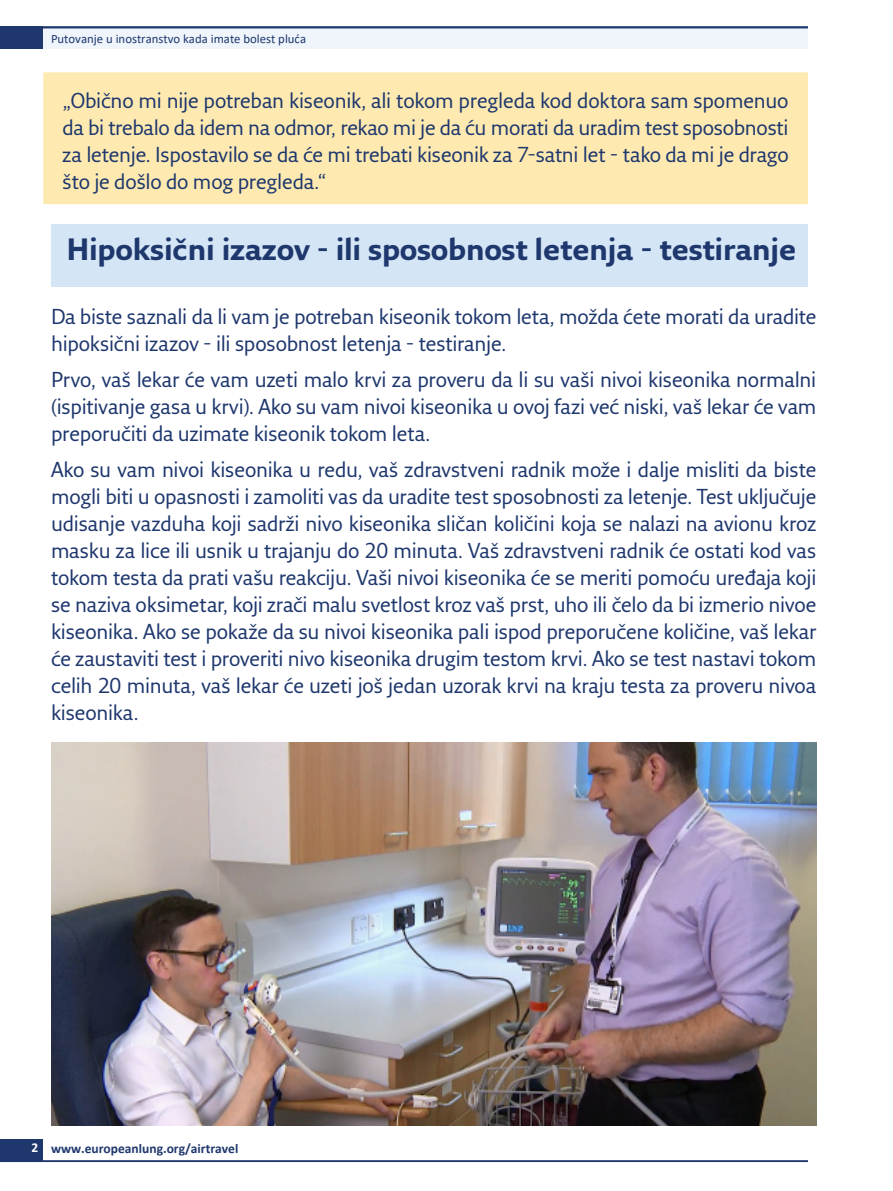
<style>
.page{position:relative;width:893px;height:1191px;background:#fff}
.page>*{position:absolute;margin:0;border:0;box-sizing:border-box;transform-origin:0 0}
.t1{font:700 30px "Fresco Sans Pro";letter-spacing:-.01em;color:#1e376d}
.H___B-head{font:21px/27px "Fresco Sans Pro";letter-spacing:-.01em;color:#1e376d;text-align:justify}
.t2{font:700 13.5px "Calibri";color:#1e376d}
.t3{font:12.75px "Calibri";color:#1e376d}
.s1{color:#fff}
</style>
<div class="page">
<div style="left:0;top:26px;width:808px;height:23px;background:#eff5fb"></div>
<div style="left:0;top:1138px;width:43px;height:23px;background:#1e376d"></div>
<div style="left:0;top:26px;width:43px;height:23px;background:#1e376d"></div>
<hr style="left:0;top:1160px;width:808px;height:2px;background:#1e376d">
<hr style="left:0;top:26px;width:808px;height:2px;background:#1e376d">
<div style="left:43px;top:72px;width:765px;height:132px;background:#feeab0"></div>
<div style="left:51px;top:224px;width:757px;height:62px;background:#d4e5f5"></div>
<img style="left:51px;top:742px;width:765px;height:383px">
<p class="t3" style="left:51px;top:29px;width:257px">Putovanje u inostranstvo kada imate bolest pluća</p>
<p class="H___B-head" style="left:63px;top:87px;width:728px">„Obično mi nije potreban kiseonik, ali tokom pregleda kod doktora sam spomenuo da bi trebalo da idem na odmor, rekao mi je da ću morati da uradim test sposobnosti za letenje. Ispostavilo se da će mi trebati kiseonik za 7-satni let - tako da mi je drago što je došlo do mog pregleda.“</p>
<p class="t1" style="left:66px;top:231px;width:731px">Hipoksični izazov - ili sposobnost letenja - testiranje</p>
<p class="H___B-head" style="left:51px;top:303px;width:767px">Da biste saznali da li vam je potreban kiseonik tokom leta, možda ćete morati da uradite hipoksični izazov - ili sposobnost letenja - testiranje.</p>
<p class="H___B-head" style="left:51px;top:366px;width:767px">Prvo, vaš lekar će vam uzeti malo krvi za proveru da li su vaši nivoi kiseonika normalni (ispitivanje gasa u krvi). Ako su vam nivoi kiseonika u ovoj fazi već niski, vaš lekar će vam preporučiti da uzimate kiseonik tokom leta.</p>
<p class="H___B-head" style="left:51px;top:456px;width:767px">Ako su vam nivoi kiseonika u redu, vaš zdravstveni radnik može i dalje misliti da biste mogli biti u opasnosti i zamoliti vas da uradite test sposobnosti za letenje. Test uključuje udisanje vazduha koji sadrži nivo kiseonika sličan količini koja se nalazi na avionu kroz masku za lice ili usnik u trajanju do 20 minuta. Vaš zdravstveni radnik će ostati kod vas tokom testa da prati vašu reakciju. Vaši nivoi kiseonika će se meriti pomoću uređaja koji se naziva oksimetar, koji zrači malu svetlost kroz vaš prst, uho ili čelo da bi izmerio nivoe kiseonika. Ako se pokaže da su nivoi kiseonika pali ispod preporučene količine, vaš lekar će zaustaviti test i proveriti nivo kiseonika drugim testom krvi. Ako se test nastavi tokom celih 20 minuta, vaš lekar će uzeti još jedan uzorak krvi na kraju testa za proveru nivoa kiseonika.</p>
<p class="t2" style="left:31px;top:1139px;width:208px"><span class="s1">2</span> www.europeanlung.org/airtravel</p>
</div>
